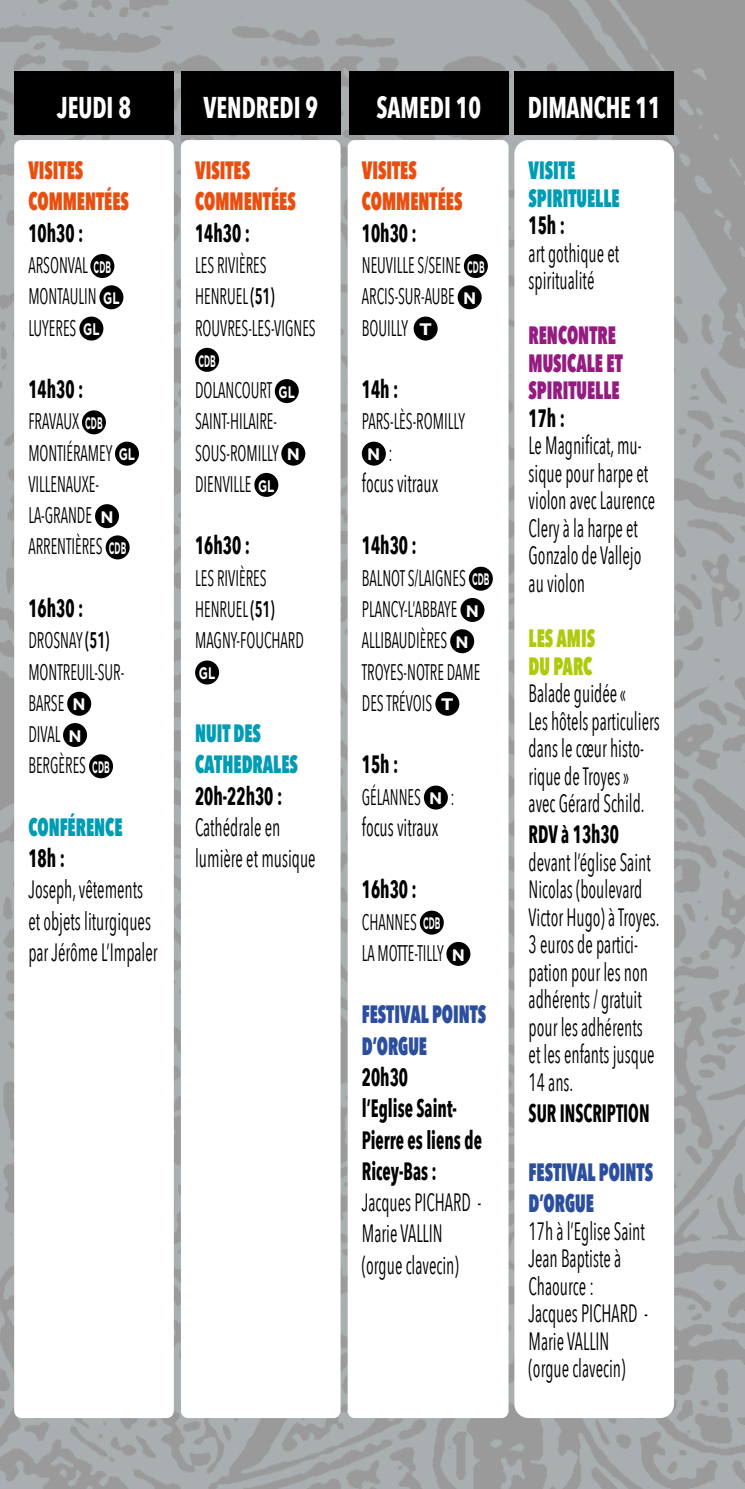
<style>
.page{position:relative;width:745px;height:1489px;background:#fff}
.page>*{position:absolute;margin:0;border:0;box-sizing:border-box;transform-origin:0 0}
.t1{font:700 30px "Avenir Next Condensed";color:#fff;scale:.8 1}
.t2{font:25px/27.5px "Avenir Next Condensed";color:#000;scale:.7 1}
.t3{font:700 25px/31.2px "Avenir Next Condensed";color:#000;scale:.7 1}
.t4{font:800 25px/31.2px "Avenir Next Condensed";color:#e94e0f;scale:.7 1}
.t5{font:800 25px/27.5px "Avenir Next Condensed";color:#009cb4;scale:.7 1}
.t6{font:800 25px/31.2px "Avenir Next Condensed";color:#2b4f9e;scale:.7 1}
.t7{font:800 25px/27.5px "Avenir Next Condensed";color:#951b81;scale:.7 1}
.t8{font:800 25px/27.5px "Avenir Next Condensed";color:#afca0b;scale:.7 1}
.t9{font:22.5px/31.2px "Avenir Next Condensed";color:#000;scale:.7 1}
.t10{font:700 16.75px "Gotham";color:#fff;scale:.47 1}
.t11{font:700 16.75px "Gotham";color:#fff;scale:.7 1}
.t12{font:700 16.75px "Gotham";color:#fff}
.s1{font-family:"Gotham";font-weight:700;font-size:16.75px;color:#fff}
.s2{font-weight:600}
.s3{font-family:"Avenir Next Condensed";font-weight:400;font-size:22.5px;color:#000}
</style>
<div class="page">
<img style="left:0;top:0;width:744px;height:1488px">
<div style="left:514px;top:140px;width:159px;height:1277px;background:#fff;border-radius:14px"></div>
<div style="left:14px;top:140px;width:160px;height:1277px;background:#fff;border-radius:7px"></div>
<div style="left:90px;top:254px;width:24px;height:24px;background:#000;border-radius:50%"></div>
<div style="left:99px;top:285px;width:24px;height:24px;background:#000;border-radius:50%"></div>
<div style="left:79px;top:316px;width:24px;height:24px;background:#000;border-radius:50%"></div>
<div style="left:82px;top:410px;width:24px;height:24px;background:#000;border-radius:50%"></div>
<div style="left:115px;top:441px;width:24px;height:24px;background:#000;border-radius:50%"></div>
<div style="left:95px;top:504px;width:24px;height:24px;background:#000;border-radius:50%"></div>
<div style="left:106px;top:535px;width:24px;height:24px;background:#000;border-radius:50%"></div>
<div style="left:67px;top:691px;width:24px;height:24px;background:#000;border-radius:50%"></div>
<div style="left:63px;top:723px;width:24px;height:24px;background:#000;border-radius:50%"></div>
<div style="left:89px;top:754px;width:24px;height:24px;background:#000;border-radius:50%"></div>
<div style="left:14px;top:71px;width:160px;height:64px;background:#000"></div>
<div style="left:181px;top:71px;width:159px;height:64px;background:#000"></div>
<div style="left:348px;top:71px;width:160px;height:64px;background:#000"></div>
<div style="left:514px;top:71px;width:159px;height:64px;background:#000"></div>
<div style="left:181px;top:140px;width:159px;height:1277px;background:#fff;border-radius:7px"></div>
<div style="left:195px;top:348px;width:24px;height:24px;background:#000;border-radius:50%"></div>
<div style="left:274px;top:379px;width:24px;height:24px;background:#000;border-radius:50%"></div>
<div style="left:281px;top:441px;width:24px;height:24px;background:#000;border-radius:50%"></div>
<div style="left:254px;top:473px;width:24px;height:24px;background:#000;border-radius:50%"></div>
<div style="left:195px;top:660px;width:24px;height:24px;background:#000;border-radius:50%"></div>
<div style="left:347px;top:140px;width:161px;height:1277px;background:#fff;border-radius:7px"></div>
<div style="left:463px;top:254px;width:24px;height:24px;background:#000;border-radius:50%"></div>
<div style="left:457px;top:285px;width:24px;height:24px;background:#000;border-radius:50%"></div>
<div style="left:413px;top:316px;width:24px;height:24px;background:#000;border-radius:50%"></div>
<div style="left:361px;top:441px;width:24px;height:24px;background:#000;border-radius:50%"></div>
<div style="left:468px;top:566px;width:24px;height:24px;background:#000;border-radius:50%"></div>
<div style="left:460px;top:598px;width:24px;height:24px;background:#000;border-radius:50%"></div>
<div style="left:450px;top:629px;width:24px;height:24px;background:#000;border-radius:50%"></div>
<div style="left:435px;top:691px;width:24px;height:24px;background:#000;border-radius:50%"></div>
<div style="left:423px;top:785px;width:24px;height:24px;background:#000;border-radius:50%"></div>
<div style="left:419px;top:910px;width:24px;height:24px;background:#000;border-radius:50%"></div>
<div style="left:446px;top:941px;width:24px;height:24px;background:#000;border-radius:50%"></div>
<p class="t1" style="left:57px;top:89px;width:94px">JEUDI 8</p>
<p class="t1" style="left:203px;top:89px;width:145px">VENDREDI 9</p>
<p class="t1" style="left:376px;top:89px;width:132px">SAMEDI 10</p>
<p class="t1" style="left:527px;top:89px;width:167px">DIMANCHE 11</p>
<p class="t4" style="left:28px;top:154px;width:145px">VISITES<br>COMMENTÉES</p>
<p class="t3" style="left:28px;top:217px;width:80px">10h30 :</p>
<p class="t9" style="left:28px;top:248px;width:132px">ARSONVAL <span class="s1">CDB<br></span>MONTAULIN <span class="s1">GL<br></span>LUYERES <span class="s1">GL</span></p>
<p class="t3" style="left:28px;top:373px;width:80px">14h30 :</p>
<p class="t9" style="left:28px;top:405px;width:154px">FRAVAUX <span class="s1">CDB<br></span>MONTIÉRAMEY <span class="s1">GL<br></span>VILLENAUXE-<br>LA-GRANDE <span class="s1">N<br></span>ARRENTIÈRES <span class="s1">CDB</span></p>
<p class="t3" style="left:28px;top:592px;width:80px">16h30 :</p>
<p class="t9" style="left:28px;top:623px;width:138px">DROSNAY <span class="s2">(51)<br></span>MONTREUIL-SUR-<br>BARSE <span class="s1">N<br></span>DIVAL <span class="s1">N<br></span>BERGÈRES <span class="s1">CDB</span></p>
<p class="t5" style="left:28px;top:813px;width:136px">CONFÉRENCE</p>
<p class="t3" style="left:28px;top:842px;width:54px">18h :</p>
<p class="t2" style="left:28px;top:872px;width:186px;line-height:31.2px">Joseph, vêtements et objets liturgiques par Jérôme L’Impaler</p>
<p class="t4" style="left:195px;top:154px;width:145px">VISITES<br>COMMENTÉES</p>
<p class="t3" style="left:195px;top:217px;width:80px">14h30 :</p>
<p class="t9" style="left:195px;top:248px;width:174px">LES RIVIÈRES<br>HENRUEL <span class="s2">(51)<br></span>ROUVRES-LES-VIGNES</p>
<p class="t10" style="left:198px;top:349px;width:39px">CDB</p>
<p class="t9" style="left:195px;top:373px;width:151px">DOLANCOURT <span class="s1">GL<br></span>SAINT-HILAIRE-<br>SOUS-ROMILLY <span class="s1">N<br></span>DIENVILLE <span class="s1">GL</span></p>
<p class="t3" style="left:195px;top:530px;width:80px">16h30 :</p>
<p class="t9" style="left:195px;top:561px;width:157px">LES RIVIÈRES<br>HENRUEL <span class="s2">(51)<br></span>MAGNY-FOUCHARD</p>
<p class="t11" style="left:199px;top:662px;width:25px">GL</p>
<p class="t5" style="left:195px;top:717px;width:148px;line-height:31.2px">NUIT DES<br>CATHEDRALES</p>
<p class="t3" style="left:195px;top:780px;width:126px">20h-22h30 :</p>
<p class="t2" style="left:195px;top:810px;width:174px;line-height:31.2px">Cathédrale en lumière et musique</p>
<p class="t4" style="left:361px;top:154px;width:145px">VISITES<br>COMMENTÉES</p>
<p class="t3" style="left:361px;top:217px;width:80px">10h30 :</p>
<p class="t9" style="left:361px;top:248px;width:177px">NEUVILLE S/SEINE <span class="s1">CDB<br></span>ARCIS-SUR-AUBE <span class="s1">N<br></span>BOUILLY <span class="s1">T</span></p>
<p class="t3" style="left:361px;top:373px;width:54px">14h :</p>
<p class="t9" style="left:361px;top:405px;width:149px">PARS-LÈS-ROMILLY</p>
<p class="t12" style="left:367px;top:443px;width:27px">N <span class="s3">:</span></p>
<p class="t2" style="left:361px;top:468px;width:111px">focus vitraux</p>
<p class="t3" style="left:361px;top:530px;width:80px">14h30 :</p>
<p class="t9" style="left:361px;top:561px;width:184px">BALNOT S/LAIGNES <span class="s1">CDB<br></span>PLANCY-L’ABBAYE <span class="s1">N<br></span>ALLIBAUDIÈRES <span class="s1">N<br></span>TROYES-NOTRE DAME<br>DES TRÉVOIS <span class="s1">T</span></p>
<p class="t3" style="left:361px;top:748px;width:54px">15h :</p>
<p class="t9" style="left:361px;top:780px;width:134px">GÉLANNES <span class="s1">N</span> :</p>
<p class="t2" style="left:361px;top:812px;width:111px">focus vitraux</p>
<p class="t3" style="left:361px;top:873px;width:80px">16h30 :</p>
<p class="t9" style="left:361px;top:905px;width:149px">CHANNES <span class="s1">CDB<br></span>LA MOTTE-TILLY <span class="s1">N</span></p>
<p class="t6" style="left:361px;top:998px;width:179px">FESTIVAL POINTS<br>D’ORGUE</p>
<p class="t3" style="left:361px;top:1061px;width:173px">20h30<br>l’Eglise Saint-<br>Pierre es liens de<br>Ricey-Bas :</p>
<p class="t2" style="left:361px;top:1185px;width:172px;line-height:31.2px">Jacques PICHARD -<br>Marie VALLIN (orgue clavecin)</p>
<p class="t5" style="left:528px;top:156px;width:131px">VISITE<br>SPIRITUELLE</p>
<p class="t3" style="left:528px;top:210px;width:54px">15h :</p>
<p class="t2" style="left:528px;top:238px;width:131px">art gothique et spiritualité</p>
<p class="t7" style="left:528px;top:321px;width:136px">RENCONTRE<br>MUSICALE ET<br>SPIRITUELLE</p>
<p class="t3" style="left:528px;top:402px;width:54px">17h :</p>
<p class="t2" style="left:528px;top:430px;width:182px">Le Magnificat, mu&shy;sique pour harpe et violon avec Laurence<br>Clery à la harpe et<br>Gonzalo de Vallejo au violon</p>
<p class="t8" style="left:528px;top:624px;width:96px">LES AMIS<br>DU PARC</p>
<p class="t2" style="left:528px;top:678px;width:189px">Balade guidée «<br>Les hôtels particuliers dans le cœur histo&shy;rique de Troyes » avec Gérard Schild.</p>
<p class="t3" style="left:528px;top:818px;width:131px">RDV à 13h30</p>
<p class="t2" style="left:528px;top:847px;width:188px">devant l’église Saint<br>Nicolas (boulevard<br>Victor Hugo) à Troyes.<br>3 euros de partici&shy;pation pour les non adhérents / gratuit pour les adhérents et les enfants jusque<br>14 ans.</p>
<p class="t3" style="left:528px;top:1097px;width:174px">SUR INSCRIPTION</p>
<p class="t6" style="left:528px;top:1156px;width:179px">FESTIVAL POINTS<br>D’ORGUE</p>
<p class="t2" style="left:528px;top:1215px;width:172px">17h à l’Eglise Saint<br>Jean Baptiste à<br>Chaource :<br>Jacques PICHARD -<br>Marie VALLIN (orgue clavecin)</p>
</div>
